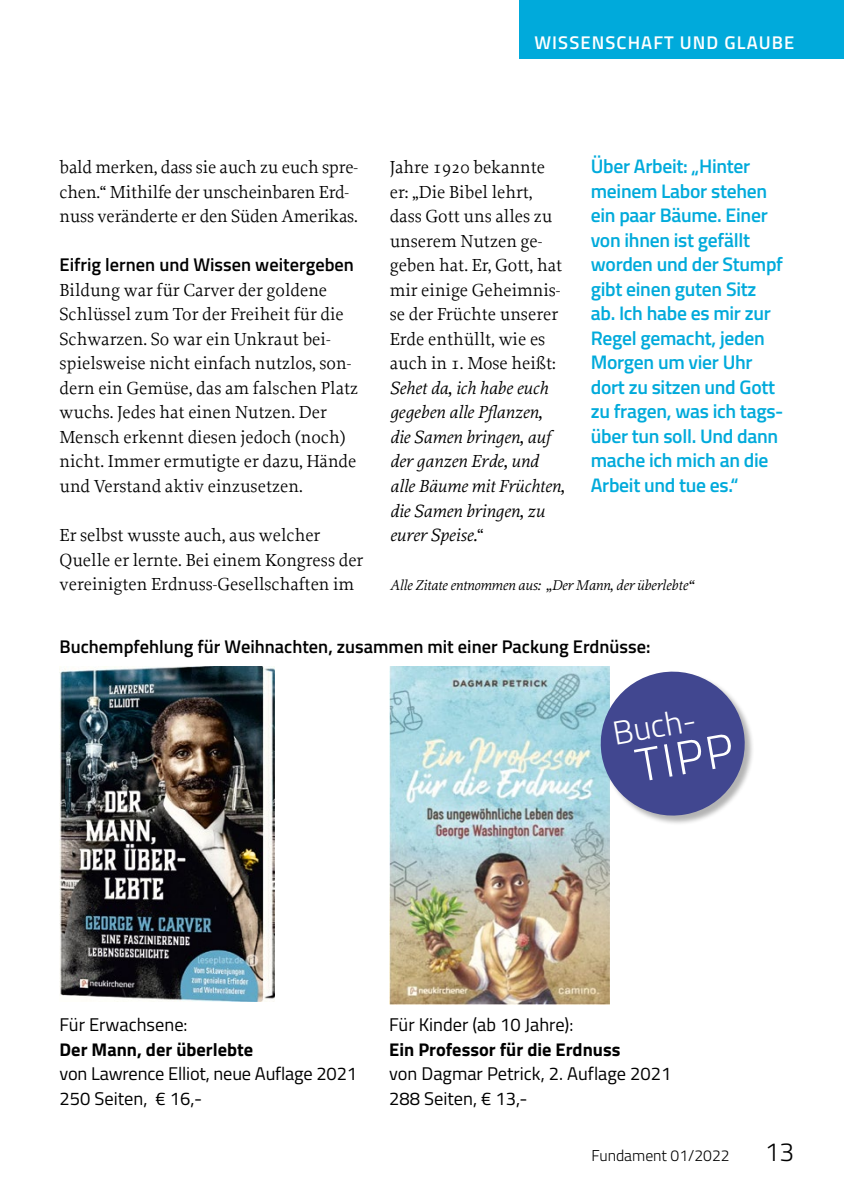
<style>
.page{position:relative;width:844px;height:1191px;background:#fff}
.page>*{position:absolute;margin:0;border:0;box-sizing:border-box;transform-origin:0 0}
.t1{font:300 46.9px "Titillium";color:#fff}
.t2{font:300 33.25px "Titillium";color:#fff}
.t3{font:300 26.25px "Titillium";color:#000}
.Marginalie_linksb{font:600 19.6px/24.5px "Titillium";letter-spacing:-.015em;color:#00aadb}
.Fließtext{font:18.38px/24.5px "Proforma";color:#000}
.Fließtext-2{font:18.38px "Titillium";color:#000}
.Fußnote{font:600 18.38px "Titillium";color:#000}
.Fließtext-3{font:700 18.38px "Titillium";color:#000}
.Ü4{font:600 18.38px "Titillium";color:#000}
.Nav_Rubrik_rb{font:600 18.38px "Titillium";letter-spacing:.06em;color:#fff}
.Ü4-2{font:18.38px "Titillium";color:#000}
.t4{font:300 15.75px "Titillium";color:#000}
.Fußnote-2{font:italic 14.88px "Proforma";letter-spacing:-.01em;color:#000}
.s1{font-style:italic}
.s2{font-size:31.32px}
</style>
<div class="page">
<div style="left:519px;top:0;width:324px;height:58px;background:#00aadb"></div>
<img style="left:60px;top:666px;width:215px;height:335px">
<img style="left:389px;top:666px;width:220px;height:338px">
<div style="left:601px;top:672px;width:153px;height:153px;background:#000;opacity:.3"></div>
<svg style="left:594px;top:666px;width:156px;height:155px"></svg>
<p class="Nav_Rubrik_rb" style="left:534px;top:28px;width:261px">WISSENSCHAFT UND GLAUBE</p>
<p class="Fließtext" style="left:60px;top:155px;width:300px">bald merken, dass sie auch zu euch spre&shy;chen.“ Mithilfe der unscheinbaren Erd&shy;nuss veränderte er den Süden Amerikas.</p>
<p class="Ü4" style="left:60px;top:251px;width:296px">Eifrig lernen und Wissen weitergeben</p>
<p class="Fließtext" style="left:60px;top:277px;width:286px">Bildung war für Carver der goldene<br>Schlüssel zum Tor der Freiheit für die</p>
<p class="Fließtext" style="left:60px;top:326px;width:293px">Schwarzen. So war ein Unkraut bei&shy;spielsweise nicht einfach nutzlos, son-</p>
<p class="Fließtext" style="left:60px;top:375px;width:300px">dern ein Gemüse, das am falschen Platz wuchs. Jedes hat einen Nutzen. Der Mensch erkennt diesen jedoch (noch) nicht. Immer ermutigte er dazu, Hände und Verstand aktiv einzusetzen.</p>
<p class="Fließtext" style="left:60px;top:522px;width:305px">Er selbst wusste auch, aus welcher<br>Quelle er lernte. Bei einem Kongress der vereinigten Erdnuss-Gesellschaften im</p>
<p class="Marginalie_linksb" style="left:590px;top:153px;width:194px">Über Arbeit: „Hinter meinem Labor stehen ein paar Bäume. Einer von ihnen ist gefällt worden und der Stumpf gibt einen guten Sitz ab. Ich habe es mir zur<br>Regel gemacht, jeden<br>Morgen um vier Uhr dort zu sitzen und Gott zu fragen, was ich tags&shy;über tun soll. Und dann mache ich mich an die<br>Arbeit und tue es.“</p>
<p class="Fließtext" style="left:389px;top:155px;width:176px">Jahre 1920 bekannte er: „Die Bibel lehrt, dass Gott uns alles zu unserem Nutzen ge&shy;geben hat. Er, Gott, hat mir einige Geheimnis&shy;se der Früchte unserer<br>Erde enthüllt, wie es auch in 1. Mose heißt:<br><span class="s1">Sehet da, ich habe euch gegeben alle Pflanzen, die Samen bringen, auf der ganzen Erde, und alle Bäume mit Früchten, die Samen bringen, zu eurer Speise.</span>“</p>
<p class="Fußnote-2" style="left:389px;top:576px;width:305px">Alle Zitate entnommen aus: „Der Mann, der überlebte“</p>
<p class="Fußnote" style="left:60px;top:632px;width:592px">Buchempfehlung für Weihnachten, zusammen mit einer Packung Erdnüsse:</p>
<p class="t2" style="left:609px;top:710px;width:86px;rotate:-10deg">Buch<span class="s2">-</span></p>
<p class="t1" style="left:630px;top:732px;width:100px;rotate:-10deg">TIPP</p>
<p class="Ü4-2" style="left:60px;top:1011px;width:129px">Für Erwachsene:</p>
<p class="Fließtext-3" style="left:60px;top:1035px;width:195px">Der Mann, der überlebte</p>
<p class="Fließtext-2" style="left:60px;top:1060px;width:299px">von Lawrence Elliot, neue Auflage 2021</p>
<p class="Fließtext-2" style="left:60px;top:1084px;width:144px">250 Seiten, € 16,-</p>
<p class="Fließtext-2" style="left:389px;top:1011px;width:186px">Für Kinder (ab 10 Jahre):</p>
<p class="Fließtext-3" style="left:389px;top:1035px;width:233px">Ein Professor für die Erdnuss</p>
<p class="Fließtext-2" style="left:389px;top:1060px;width:284px">von Dagmar Petrick, 2. Auflage 2021</p>
<p class="Fließtext-2" style="left:389px;top:1084px;width:140px">288 Seiten, € 13,-</p>
<p class="t4" style="left:591px;top:1143px;width:140px">Fundament 01/2022</p>
<h3 class="t3" style="left:764px;top:1132px;width:31px">13</h3>
</div>
